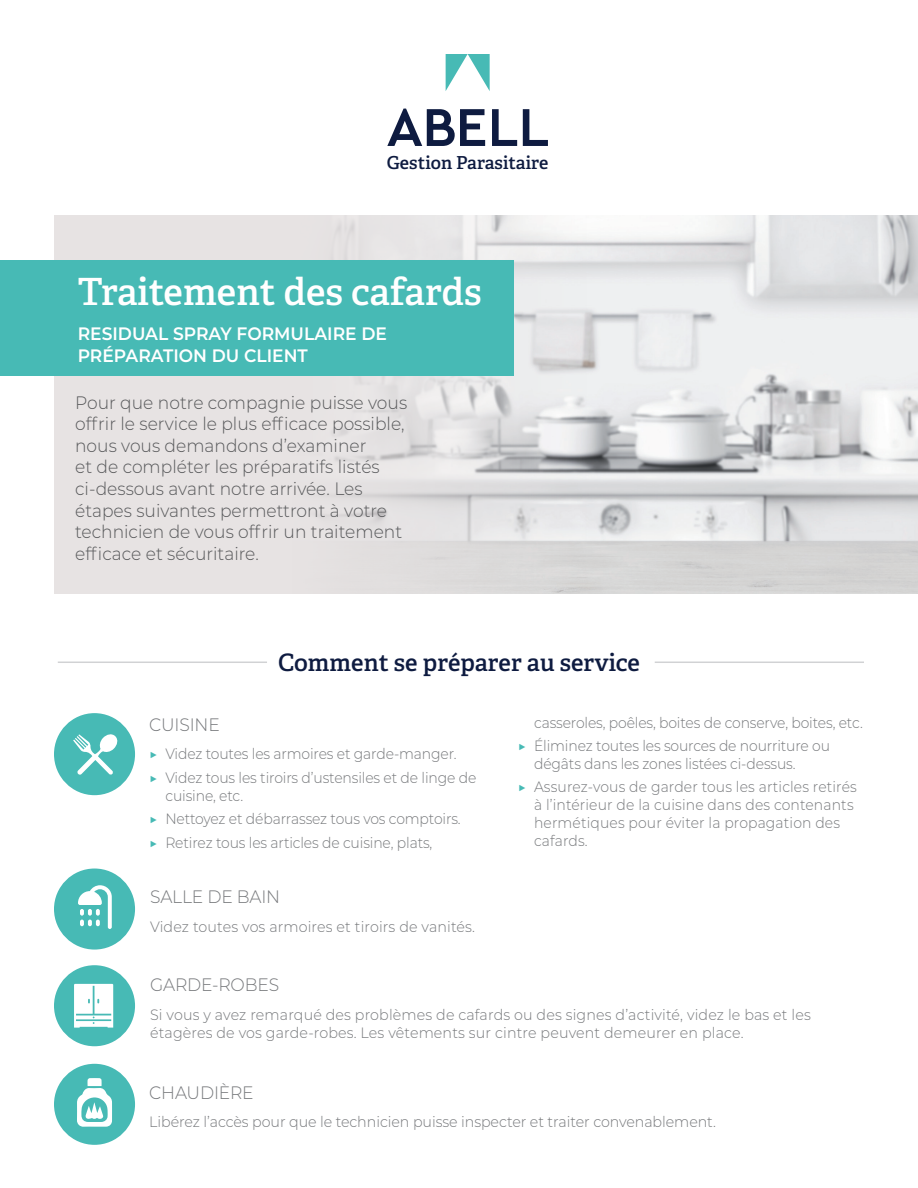
<style>
.page{position:relative;width:918px;height:1188px;background:#fff}
.page>*{position:absolute;margin:0;border:0;box-sizing:border-box;transform-origin:0 0}
.t1{font:600 37.5px "Adelle";color:#fff}
.t2{font:600 24px "Adelle";color:#0e1b40}
.t3{font:300 18px/21.6px "Montserrat";color:#57585a;scale:.95 1}
.t4{font:600 18px/21.6px "Montserrat";color:#fff;scale:.95 1}
.t5{font:300 18px "Montserrat";letter-spacing:-.01em;color:#76787b;scale:.95 1}
.t6{font:600 17.85px "Adelle";letter-spacing:.005em;color:#0e1b40}
.t7{font:300 15px/23.4px "Montserrat";letter-spacing:-.005em;color:#76787b;scale:.93 1}
.t8{font:300 15px/18px "Montserrat";letter-spacing:-.005em;color:#76787b;scale:.95 1}
.s1{color:#47bab5}
</style>
<div class="page">
<div style="left:54px;top:215px;width:864px;height:379px;background:#e7e3e3"></div>
<img style="left:321px;top:215px;width:597px;height:379px">
<div style="left:0;top:260px;width:514px;height:116px;background:#47bab5"></div>
<hr style="left:58px;top:662px;width:209px;height:1px;background:#d1d2d4">
<hr style="left:655px;top:662px;width:209px;height:1px;background:#d1d2d4">
<svg style="left:54px;top:713px;width:81px;height:82px"></svg>
<div style="left:54px;top:965px;width:81px;height:81px;background:#47bab5;border-radius:50%"></div>
<svg style="left:74px;top:984px;width:39px;height:44px;background:#e6f5f4"></svg>
<div style="left:54px;top:1064px;width:81px;height:81px;background:#47bab5;border-radius:50%"></div>
<svg style="left:77px;top:1078px;width:35px;height:49px"></svg>
<div style="left:54px;top:869px;width:81px;height:81px;background:#47bab5;border-radius:50%"></div>
<svg style="left:78px;top:885px;width:34px;height:44px"></svg>
<svg style="left:446px;top:54px;width:44px;height:37px"></svg>
<svg style="left:387px;top:109px;width:98px;height:37px"></svg>
<svg style="left:523px;top:109px;width:25px;height:37px"></svg>
<svg style="left:492px;top:109px;width:25px;height:37px"></svg>
<p class="t6" style="left:387px;top:152px;width:163px">Gestion Parasitaire</p>
<h1 class="t1" style="left:78px;top:268px;width:406px">Traitement des cafards</h1>
<p class="t4" style="left:78px;top:322px;width:327px">RESIDUAL SPRAY FORMULAIRE DE<br>PRÉPARATION DU CLIENT</p>
<p class="t3" style="left:75px;top:391px;width:351px">Pour que notre compagnie puisse vous offrir le service le plus efficace possible, nous vous demandons d’examiner<br>et de compléter les préparatifs listés ci-dessous avant notre arrivée. Les étapes suivantes permettront à votre technicien de vous offrir un traitement efficace et sécuritaire.</p>
<h2 class="t2" style="left:278px;top:648px;width:363px">Comment se préparer au service</h2>
<p class="t5" style="left:149px;top:712px;width:76px">CUISINE</p>
<p class="t7" style="left:149px;top:742px;width:353px"><span class="s1">▶</span> Videz toutes les armoires et garde-manger.<br><span class="s1">▶</span> Videz tous les tiroirs d’ustensiles et de linge de</p>
<p class="t7" style="left:149px;top:783px;width:336px;text-indent:16px">cuisine, etc.<br><span class="s1">▶</span> Nettoyez et débarrassez tous vos comptoirs. <span class="s1">▶</span> Retirez tous les articles de cuisine, plats,</p>
<p class="t5" style="left:150px;top:885px;width:138px">SALLE DE BAIN</p>
<p class="t8" style="left:150px;top:917px;width:344px">Videz toutes vos armoires et tiroirs de vanités.</p>
<p class="t7" style="left:518px;top:710px;width:372px;text-indent:16px">casseroles, poêles, boites de conserve, boites, etc. <span class="s1">▶</span> Éliminez toutes les sources de nourriture ou</p>
<p class="t7" style="left:518px;top:752px;width:366px;text-indent:16px">dégâts dans les zones listées ci-dessus.<br><span class="s1">▶</span> Assurez-vous de garder tous les articles retirés</p>
<p class="t7" style="left:534px;top:796px;width:345px;line-height:18px">à l’intérieur de la cuisine dans des contenants hermétiques pour éviter la propagation des cafards.</p>
<p class="t5" style="left:150px;top:972px;width:137px">GARDE-ROBES</p>
<p class="t8" style="left:150px;top:1005px;width:697px">Si vous y avez remarqué des problèmes de cafards ou des signes d’activité, videz le bas et les étagères de vos garde-robes. Les vêtements sur cintre peuvent demeurer en place.</p>
<p class="t5" style="left:149px;top:1080px;width:112px">CHAUDIÈRE</p>
<p class="t8" style="left:149px;top:1113px;width:598px">Libérez l’accès pour que le technicien puisse inspecter et traiter convenablement.</p>
</div>
